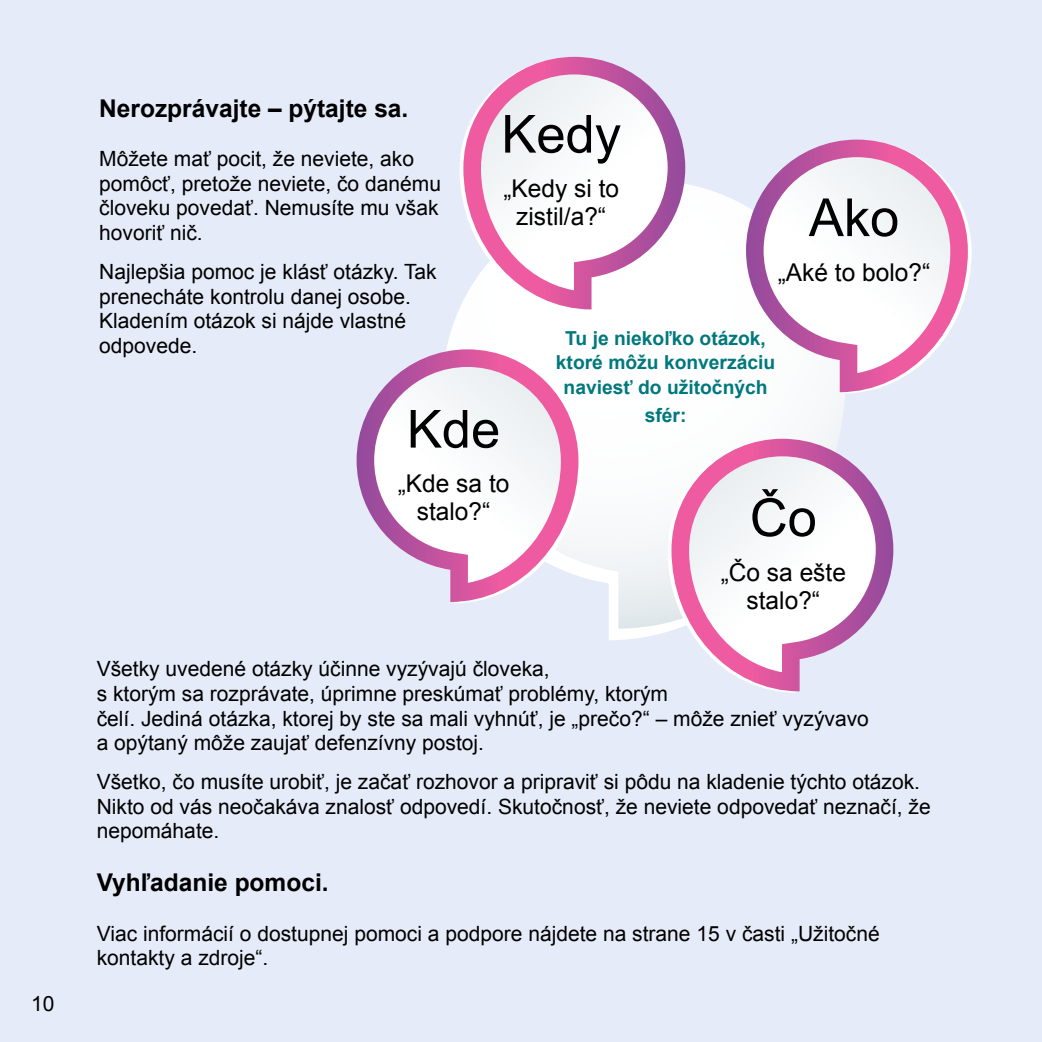
<style>
.page{position:relative;width:1042px;height:1042px;background:#e5ebf8}
.page>*{position:absolute;margin:0;border:0;box-sizing:border-box;transform-origin:0 0}
.t1{font:52.5px "Arial";color:#000}
.t2{font:24.5px/28px "Arial";color:#000;text-align:center}
.t3{font:700 24.5px "Arial";color:#000}
.t4{font:21px/24.5px "Arial";color:#000}
.t5{font:700 19.25px/24.5px "Arial";color:#00787d;text-align:center}
</style>
<div class="page">
<svg style="left:442px;top:192px;width:226px;height:448px;background:#e8edf8"></svg>
<svg style="left:452px;top:180px;width:393px;height:448px"></svg>
<svg style="left:671px;top:439px;width:222px;height:252px"></svg>
<svg style="left:689px;top:456px;width:187px;height:216px"></svg>
<svg style="left:360px;top:351px;width:222px;height:252px"></svg>
<svg style="left:357px;top:349px;width:221px;height:253px"></svg>
<svg style="left:374px;top:367px;width:187px;height:216px"></svg>
<svg style="left:746px;top:140px;width:222px;height:252px"></svg>
<svg style="left:763px;top:157px;width:187px;height:216px"></svg>
<svg style="left:459px;top:58px;width:222px;height:253px"></svg>
<svg style="left:463px;top:57px;width:222px;height:252px"></svg>
<svg style="left:481px;top:74px;width:187px;height:216px"></svg>
<svg style="left:1041px;top:225px;width:1px;height:600px"></svg>
<p class="t4" style="left:31px;top:992px;width:25px">10</p>
<p class="t3" style="left:99px;top:92px;width:311px">Nerozprávajte – pýtajte sa.</p>
<p class="t4" style="left:99px;top:147px;width:343px">Môžete mať pocit, že neviete, ako pomôcť, pretože neviete, čo danému človeku povedať. Nemusíte mu však hovoriť nič.</p>
<p class="t4" style="left:99px;top:260px;width:339px">Najlepšia pomoc je klásť otázky. Tak prenecháte kontrolu danej osobe.<br>Kladením otázok si nájde vlastné odpovede.</p>
<h1 class="t1" style="left:501px;top:100px;width:121px">Kedy</h1>
<p class="t2" style="left:503px;top:175px;width:117px">„Kedy si to zistil/a?“</p>
<h1 class="t1" style="left:809px;top:183px;width:92px">Ako</h1>
<p class="t2" style="left:778px;top:258px;width:154px">„Aké to bolo?“</p>
<p class="t5" style="left:556px;top:326px;width:221px">Tu je niekoľko otázok, ktoré môžu konverzáciu naviesť do užitočných</p>
<p class="t5" style="left:645px;top:403px;width:43px">sfér:</p>
<h1 class="t1" style="left:407px;top:395px;width:95px">Kde</h1>
<p class="t2" style="left:398px;top:470px;width:113px">„Kde sa to stalo?“</p>
<h1 class="t1" style="left:750px;top:483px;width:69px">Čo</h1>
<p class="t2" style="left:721px;top:558px;width:127px">„Čo sa ešte stalo?“</p>
<p class="t4" style="left:97px;top:657px;width:774px">Všetky uvedené otázky účinne vyzývajú človeka,<br>s ktorým sa rozprávate, úprimne preskúmať problémy, ktorým<br>čelí. Jediná otázka, ktorej by ste sa mali vyhnúť, je „prečo?“ – môže znieť vyzývavo a opýtaný môže zaujať defenzívny postoj.</p>
<p class="t4" style="left:97px;top:770px;width:835px">Všetko, čo musíte urobiť, je začať rozhovor a pripraviť si pôdu na kladenie týchto otázok.<br>Nikto od vás neočakáva znalosť odpovedí. Skutočnosť, že neviete odpovedať neznačí, že nepomáhate.</p>
<p class="t3" style="left:97px;top:866px;width:233px">Vyhľadanie pomoci.</p>
<p class="t4" style="left:97px;top:921px;width:784px">Viac informácií o dostupnej pomoci a podpore nájdete na strane 15 v časti „Užitočné kontakty a zdroje“.</p>
</div>
